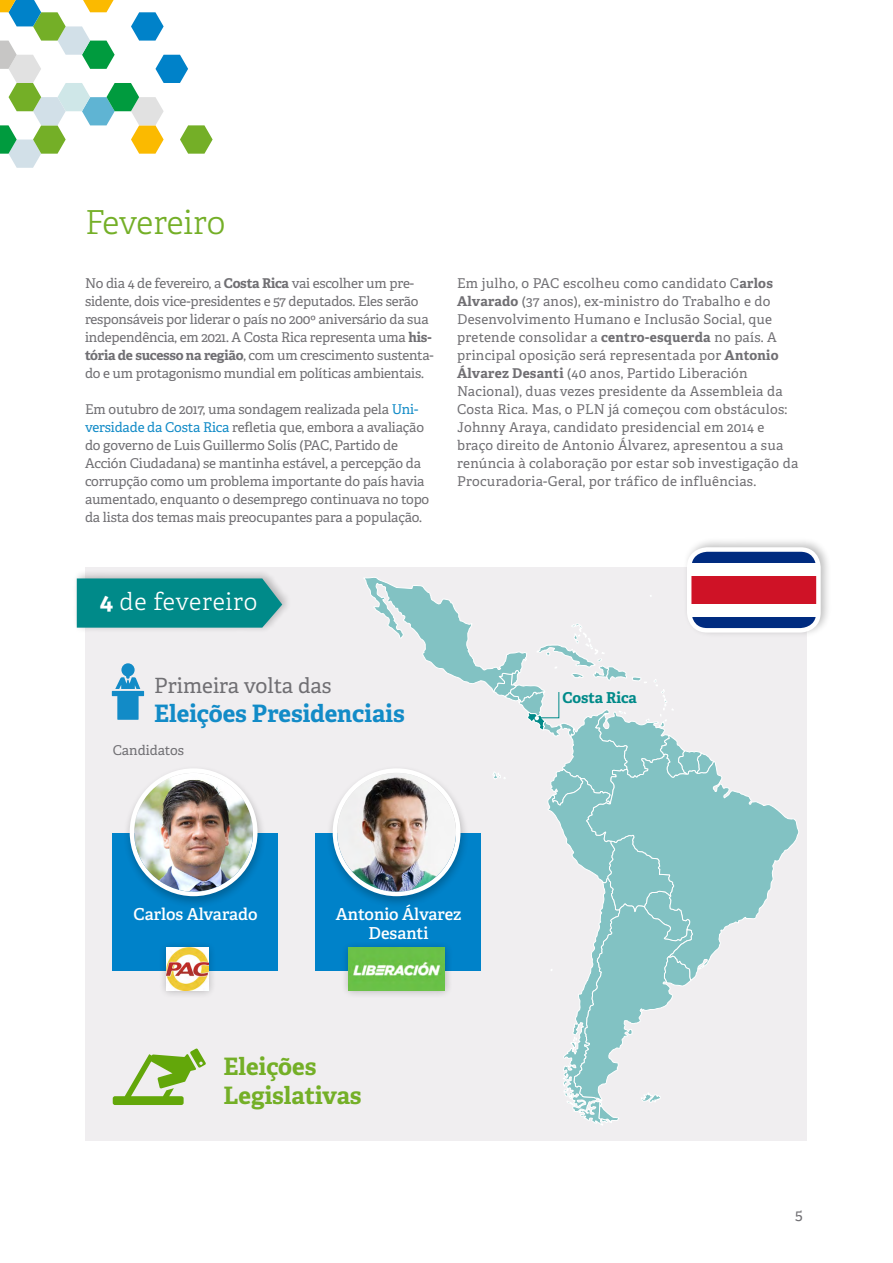
<style>
.page{position:relative;width:893px;height:1263px;background:#fff}
.page>*{position:absolute;margin:0;border:0;box-sizing:border-box;transform-origin:0 0}
.t1{font:300 33px "Adelle";letter-spacing:-.005em;color:#74af27}
.t2{font:700 24px "Adelle";color:#128bc7}
.t3{font:700 24px/28.8px "Adelle";color:#74af27}
.t4{font:300 24px "Adelle";letter-spacing:.025em;color:#fff}
.t5{font:21px "Adelle";color:#706f73}
.t6{font:600 16.5px/19.8px "Adelle";color:#fff;text-align:center}
.t7{font:700 15px "Adelle";letter-spacing:-.005em;color:#008a89}
.t8{font:15px "Adelle";color:#706f73}
.t9{font:13.5px/18px "Adelle";letter-spacing:-.01em;color:#706f73}
.t10{font:13.5px/18px "Adelle";letter-spacing:.02em;color:#706f73}
.s1{font-weight:700}
.s2{color:#128bc7}
</style>
<div class="page">
<svg style="left:0;top:0;width:213px;height:168px"></svg>
<div style="left:86px;top:567px;width:721px;height:574px;background:#f0eef0"></div>
<svg style="left:715px;top:763px;width:84px;height:188px"></svg>
<div style="left:682px;top:537px;width:150px;height:101px;background:#000;opacity:.25"></div>
<div style="left:689px;top:549px;width:129px;height:14px;background:#002b80"></div>
<div style="left:689px;top:563px;width:129px;height:13px;background:#fff"></div>
<div style="left:689px;top:576px;width:129px;height:14px;background:#cf1226"></div>
<div style="left:689px;top:589px;width:129px;height:15px;background:#cf1226"></div>
<div style="left:689px;top:604px;width:129px;height:13px;background:#fff"></div>
<div style="left:689px;top:617px;width:129px;height:13px;background:#002b80"></div>
<div style="left:687px;top:547px;width:134px;height:85px;border:4px solid #fff;border-radius:18px"></div>
<div style="left:316px;top:833px;width:165px;height:137px;background:#0082c9"></div>
<div style="left:326px;top:764px;width:143px;height:144px;background:#000;opacity:.25"></div>
<img style="left:337px;top:773px;width:119px;height:119px;border-radius:59px">
<div style="left:340px;top:940px;width:113px;height:59px;background:#000;opacity:.25"></div>
<img style="left:349px;top:948px;width:14px;height:42px">
<div style="left:113px;top:833px;width:165px;height:137px;background:#0082c9"></div>
<div style="left:123px;top:764px;width:143px;height:144px;background:#000;opacity:.25"></div>
<img style="left:134px;top:773px;width:119px;height:119px;border-radius:59px">
<div style="left:130px;top:768px;width:128px;height:128px;border:4px solid #fff;border-radius:50%"></div>
<div style="left:158px;top:940px;width:59px;height:59px;background:#000;opacity:.25"></div>
<img style="left:166px;top:948px;width:43px;height:42px">
<svg style="left:113px;top:1048px;width:93px;height:57px"></svg>
<svg style="left:112px;top:663px;width:32px;height:57px"></svg>
<svg style="left:363px;top:576px;width:352px;height:549px"></svg>
<div style="left:73px;top:569px;width:219px;height:64px;background:#000;opacity:.25"></div>
<svg style="left:77px;top:578px;width:205px;height:50px;background:#0d8e8e"></svg>
<h1 class="t1" style="left:85px;top:199px;width:142px">Fevereiro</h1>
<p class="t9" style="left:85px;top:274px;width:350px">No dia 4 de fevereiro, a <span class="s1">Costa Rica</span> vai escolher um pre&shy;sidente, dois vice-presidentes e 57 deputados. Eles serão responsáveis por liderar o país no 200º aniversário da sua independência, em 2021. A Costa Rica representa uma <span class="s1">his&shy;tória de sucesso na região</span>, com um crescimento sustenta&shy;do e um protagonismo mundial em políticas ambientais.</p>
<p class="t9" style="left:85px;top:400px;width:346px">Em outubro de 2017, uma sondagem realizada pela <span class="s2">Uni&shy;versidade da Costa Rica</span> refletia que, embora a avaliação do governo de Luis Guillermo Solís (PAC, Partido de Acción Ciudadana) se mantinha estável, a percepção da corrupção como um problema importante do país havia aumentado, enquanto o desemprego continuava no topo da lista dos temas mais preocupantes para a população.</p>
<p class="t10" style="left:457px;top:274px;width:343px">Em julho, o PAC escolheu como candidato C<span class="s1">arlos Alvarado</span> (37 anos), ex-ministro do Trabalho e do Desenvolvimento Humano e Inclusão Social, que pretende consolidar a <span class="s1">centro-esquerda</span> no país. A principal oposição será representada por <span class="s1">Antonio Álvarez Desanti</span> (40 anos, Partido Liberación Nacional), duas vezes presidente da Assembleia da Costa Rica. Mas, o PLN já começou com obstáculos:<br>Johnny Araya, candidato presidencial em 2014 e braço direito de Antonio Álvarez, apresentou a sua renúncia à colaboração por estar sob investigação da Procuradoria-Geral, por tráfico de influências.</p>
<h2 class="t4" style="left:100px;top:584px;width:159px"><span class="s1">4</span> de fevereiro</h2>
<h3 class="t5" style="left:154px;top:670px;width:179px">Primeira volta das</h3>
<h2 class="t2" style="left:154px;top:696px;width:252px">Eleições Presidenciais</h2>
<p class="t9" style="left:113px;top:740px;width:73px">Candidatos</p>
<p class="t7" style="left:562px;top:687px;width:76px">Costa Rica</p>
<p class="t6" style="left:134px;top:903px;width:125px">Carlos Alvarado</p>
<p class="t6" style="left:336px;top:903px;width:127px">Antonio Álvarez<br>Desanti</p>
<h2 class="t3" style="left:224px;top:1051px;width:140px">Eleições<br>Legislativas</h2>
<p class="t8" style="left:795px;top:1204px;width:9px">5</p>
</div>
